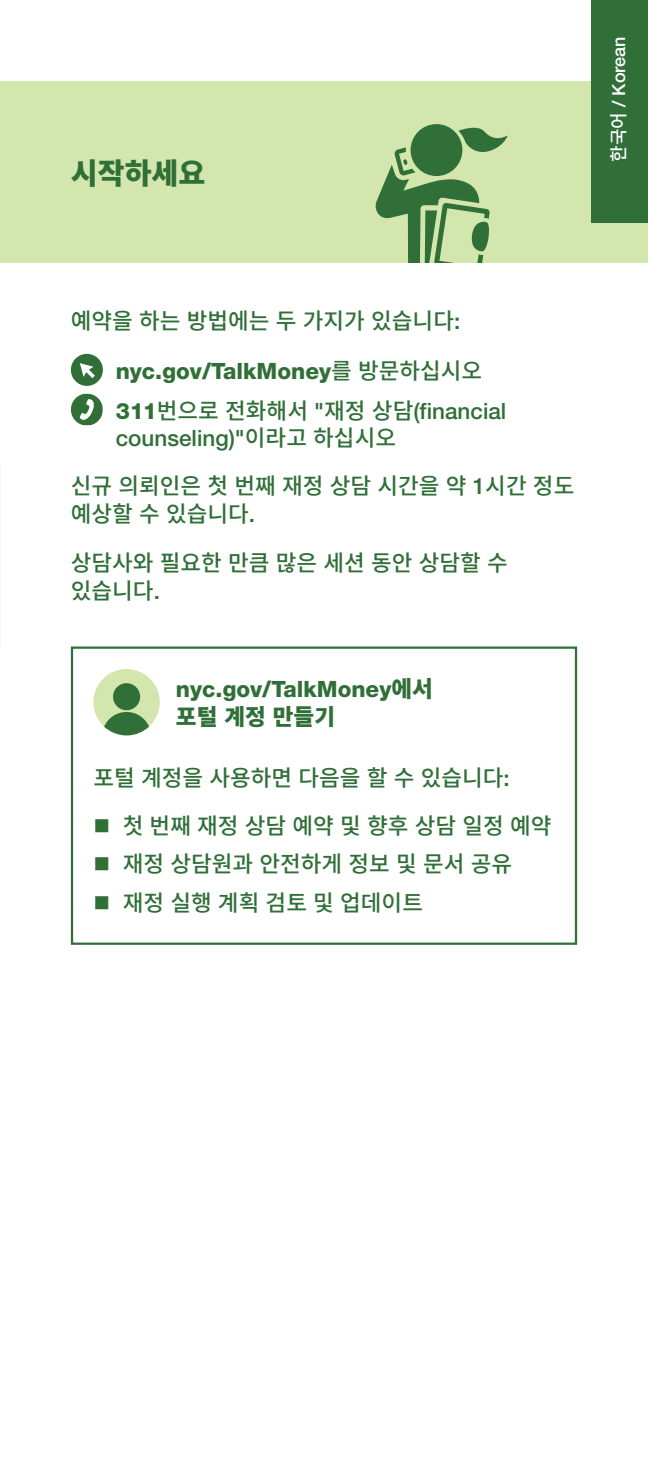
<style>
.page{position:relative;width:648px;height:1458px;background:#fff}
.page>*{position:absolute;margin:0;border:0;box-sizing:border-box;transform-origin:0 0}
.t1{font:900 29.25px "Noto Sans CJ Kkr";color:#306f37}
.t2{font:500 22.5px/28.1px "Noto Sans CJ Kkr";color:#306f37}
.t3{font:800 22.5px "Helvetica Neue LT Std";color:#306f37}
.t4{font:500 22.5px "Helvetica Neue LT Std";color:#306f37}
.t5{font:900 22.5px "Noto Sans CJ Kkr";color:#306f37}
.t6{font:500 18px "Helvetica Neue LT Std";color:#fff}
.s1{font-family:"Noto Sans CJ Kkr"}
.s2{font-family:"Helvetica Neue LT Std"}
.s3{font-family:"Noto Sans CJ Kkr";font-weight:500}
.s4{font-family:"Helvetica Neue LT Std";font-weight:800}
.s5{font-family:"Noto Sans CJ Kkr";font-weight:900}
</style>
<div class="page">
<div style="left:0;top:81px;width:648px;height:182px;background:#d2e6ae"></div>
<svg style="left:375px;top:124px;width:133px;height:139px"></svg>
<div style="left:71px;top:354px;width:32px;height:32px;background:#306f37;border-radius:50%"></div>
<svg style="left:80px;top:363px;width:15px;height:15px"></svg>
<svg style="left:71px;top:394px;width:32px;height:31px"></svg>
<div style="left:93px;top:669px;width:67px;height:66px;background:#d2e6ae;border-radius:50%"></div>
<div style="left:113px;top:683px;width:27px;height:27px;background:#306f37;border-radius:50%"></div>
<svg style="left:104px;top:712px;width:45px;height:23px"></svg>
<div style="left:71px;top:647px;width:506px;height:298px;border:2px solid #306f37"></div>
<div style="left:591px;top:0;width:57px;height:223px;background:#306f37"></div>
<h1 class="t1" style="left:71px;top:157px;width:136px">시작하세요</h1>
<p class="t6" style="left:608px;top:162px;width:127px;rotate:-90deg"><span class="s1">한국어</span> / Korean</p>
<p class="t2" style="left:71px;top:307px;width:391px">예약을 하는 방법에는 두 가지가 있습니다<span class="s2">:</span></p>
<p class="t3" style="left:116px;top:358px;width:368px">nyc.gov/TalkMoney<span class="s3">를 방문하십시오</span></p>
<p class="t2" style="left:116px;top:397px;width:392px"><span class="s4">311</span>번으로 전화해서 <span class="s2">"</span>재정 상담<span class="s2">(financial</span></p>
<p class="t4" style="left:116px;top:424px;width:282px">counseling)"<span class="s1">이라고 하십시오</span></p>
<p class="t2" style="left:71px;top:472px;width:505px">신규 의뢰인은 첫 번째 재정 상담 시간을 약 <span class="s2">1</span>시간 정도 예상할 수 있습니다<span class="s2">.</span></p>
<p class="t2" style="left:71px;top:549px;width:439px">상담사와 필요한 만큼 많은 세션 동안 상담할 수 있습니다<span class="s2">.</span></p>
<p class="t3" style="left:176px;top:676px;width:258px">nyc.gov/TalkMoney<span class="s5">에서</span></p>
<p class="t5" style="left:176px;top:704px;width:161px">포털 계정 만들기</p>
<p class="t2" style="left:123px;top:754px;width:430px;line-height:48.4px;text-indent:-29px">포털 계정을 사용하면 다음을 할 수 있습니다<span class="s2">: </span>첫번째재정상담예약및향후상담일정예약</p>
<p class="t2" style="left:123px;top:846px;width:391px;line-height:38.2px">재정 상담원과 안전하게 정보 및 문서 공유 재정 실행 계획 검토 및 업데이트</p>
</div>
